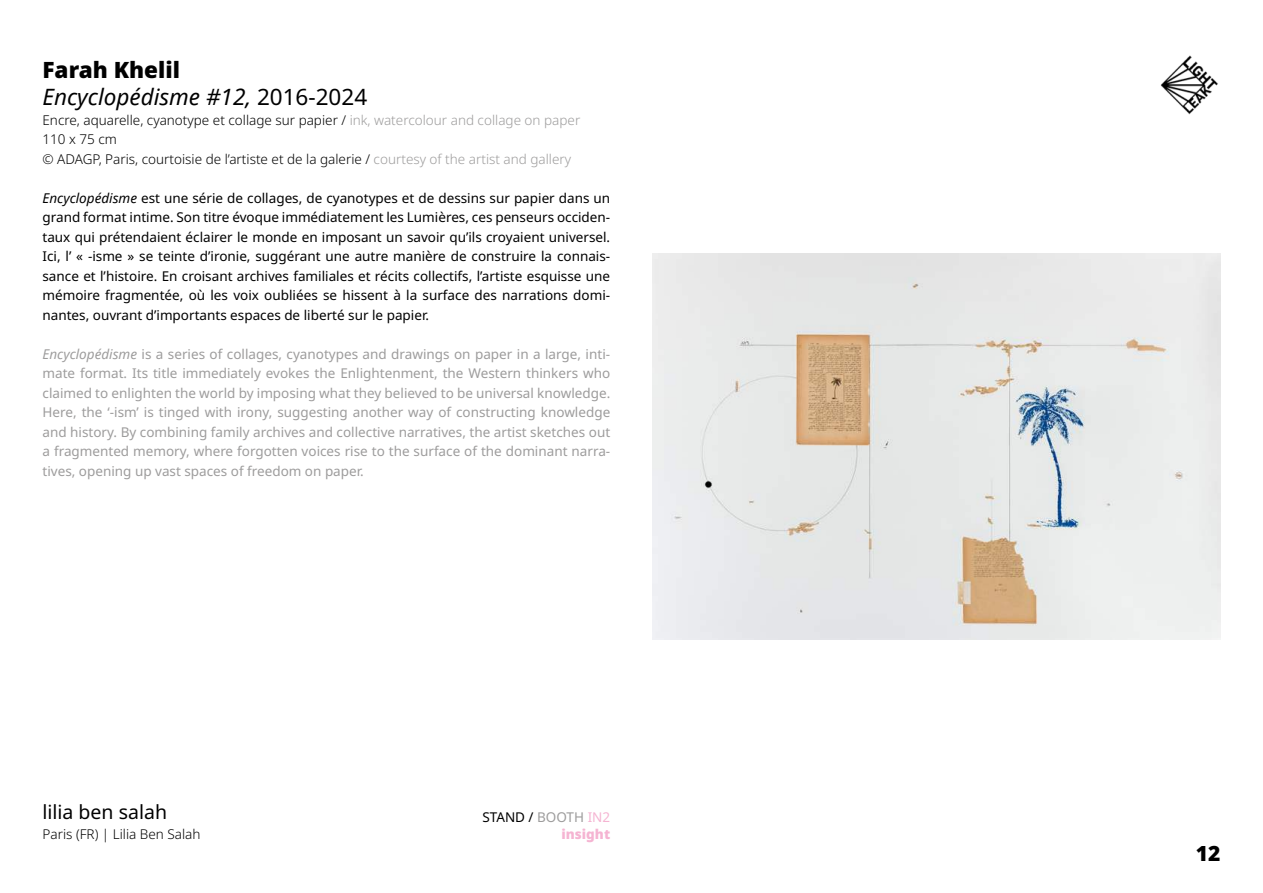
<style>
.page{position:relative;width:1263px;height:893px;background:#fff}
.page>*{position:absolute;margin:0;border:0;box-sizing:border-box;transform-origin:0 0}
.t1{font:italic 22.5px/27px "Noto Sans";color:#000}
.t2{font:900 21px "Noto Sans";color:#000}
.t3{font:19.5px "Noto Sans";color:#000}
.t4{font:13.5px/19.5px "Noto Sans";color:#000;text-align:justify}
.t5{font:13.5px/19.5px "Noto Sans";color:#9d9c9c;text-align:justify}
.t6{font:300 13.5px/19.5px "Noto Sans";color:#000}
.t7{font:900 13.5px/16.2px "Noto Sans";color:#f5b4d2;text-align:right}
.s1{font-weight:900;font-style:normal}
.s2{font-style:normal}
.s3{color:#9d9c9c}
.s4{font-style:italic}
.s5{font-weight:400;color:#000}
.s6{font-weight:400;color:#9d9c9c}
.s7{font-weight:400}
</style>
<div class="page">
<img style="left:1161px;top:55px;width:57px;height:60px">
<img style="left:653px;top:254px;width:567px;height:385px">
<h1 class="t1" style="left:43px;top:59px;width:326px"><span class="s1">Farah Khelil<br></span>Encyclopédisme #12, <span class="s2">2016-2024</span></h1>
<p class="t6" style="left:43px;top:111px;width:539px">Encre, aquarelle, cyanotype et collage sur papier / <span class="s3">ink, watercolour and collage on paper<br></span>110 x 75 cm<br>© ADAGP, Paris, courtoisie de l’artiste et de la galerie / <span class="s3">courtesy of the artist and gallery</span></p>
<p class="t4" style="left:43px;top:189px;width:569px"><span class="s4">Encyclopédisme</span> est une série de collages, de cyanotypes et de dessins sur papier dans un grand format intime. Son titre évoque immédiatement les Lumières, ces penseurs occiden&shy;taux qui prétendaient éclairer le monde en imposant un savoir qu’ils croyaient universel.<br>Ici, l’ « -isme » se teinte d’ironie, suggérant une autre manière de construire la connais&shy;sance et l’histoire. En croisant archives familiales et récits collectifs, l’artiste esquisse une mémoire fragmentée, où les voix oubliées se hissent à la surface des narrations domi&shy;nantes, ouvrant d’importants espaces de liberté sur le papier.</p>
<p class="t5" style="left:43px;top:345px;width:569px"><span class="s4">Encyclopédisme</span> is a series of collages, cyanotypes and drawings on paper in a large, inti&shy;mate format. Its title immediately evokes the Enlightenment, the Western thinkers who claimed to enlighten the world by imposing what they believed to be universal knowledge.<br>Here, the ‘-ism’ is tinged with irony, suggesting another way of constructing knowledge and history. By combining family archives and collective narratives, the artist sketches out a fragmented memory, where forgotten voices rise to the surface of the dominant narra&shy;tives, opening up vast spaces of freedom on paper.</p>
<h3 class="t3" style="left:43px;top:804px;width:126px">lilia ben salah</h3>
<p class="t6" style="left:43px;top:825px;width:159px">Paris (FR) | Lilia Ben Salah</p>
<p class="t7" style="left:482px;top:811px;width:129px"><span class="s5">STAND /</span> <span class="s6">BOOTH</span> <span class="s7">IN2 </span>insight</p>
<h2 class="t2" style="left:1196px;top:845px;width:26px">12</h2>
</div>
